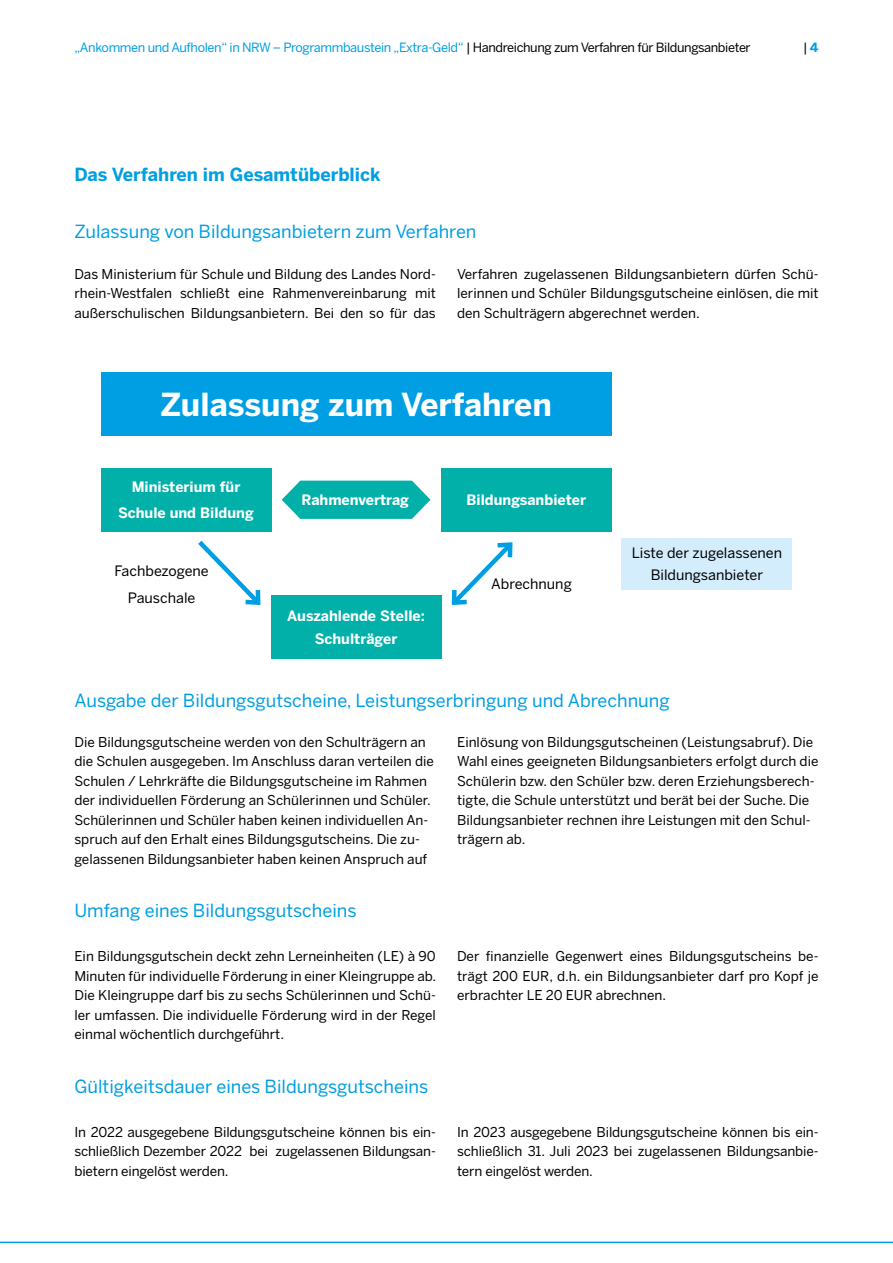
<style>
.page{position:relative;width:893px;height:1263px;background:#fff}
.page>*{position:absolute;margin:0;border:0;box-sizing:border-box;transform-origin:0 0}
.t1{font:700 31.5px "Benton Sans";color:#fff}
.t2{font:18px "Benton Sans";color:#009fe3}
.t3{font:700 18px "Benton Sans";color:#009fe3}
.t4{font:700 14.25px/26.7px "Benton Sans";color:#fff;text-align:center}
.t5{font:14.25px "Benton Sans";color:#000}
.t6{font:13.5px/19.5px "Benton Sans";color:#000;text-align:justify}
.t7{font:12.75px "Benton Sans";letter-spacing:-.03em;color:#009fe3}
.t8{font:12.75px "Benton Sans";color:#000}
.s1{color:#000}
.s2{font-weight:700;color:#009fe3}
</style>
<div class="page">
<hr style="left:0;top:1241px;width:893px;height:2px;background:#009fe3">
<div style="left:101px;top:372px;width:510px;height:64px;background:#009fe3"></div>
<div style="left:101px;top:468px;width:170px;height:64px;background:#00b0a9"></div>
<div style="left:441px;top:468px;width:170px;height:64px;background:#00b0a9"></div>
<div style="left:271px;top:595px;width:170px;height:64px;background:#00b0a9"></div>
<svg style="left:282px;top:481px;width:149px;height:38px;background:#20bab3"></svg>
<svg style="left:451px;top:542px;width:62px;height:63px"></svg>
<svg style="left:198px;top:540px;width:63px;height:65px"></svg>
<div style="left:622px;top:538px;width:170px;height:51px;background:#d4edfc"></div>
<p class="t7" style="left:74px;top:40px;width:678px">„Ankommen und Aufholen“ in NRW – Programmbaustein „Extra-Geld“ <span class="s1">| Handreichung zum Verfahren für Bildungsanbieter</span></p>
<p class="t8" style="left:803px;top:40px;width:17px">| <span class="s2">4</span></p>
<h2 class="t3" style="left:74px;top:163px;width:308px">Das Verfahren im Gesamtüberblick</h2>
<h2 class="t2" style="left:74px;top:221px;width:404px">Zulassung von Bildungsanbietern zum Verfahren</h2>
<p class="t6" style="left:74px;top:264px;width:363px">Das Ministerium für Schule und Bildung des Landes Nord&shy;rhein-Westfalen schließt eine Rahmenvereinbarung mit außerschulischen Bildungsanbietern. Bei den so für das</p>
<p class="t6" style="left:457px;top:264px;width:363px">Verfahren zugelassenen Bildungsanbietern dürfen Schü&shy;lerinnen und Schüler Bildungsgutscheine einlösen, die mit den Schulträgern abgerechnet werden.</p>
<h1 class="t1" style="left:160px;top:385px;width:393px">Zulassung zum Verfahren</h1>
<p class="t4" style="left:118px;top:473px;width:137px">Ministerium für<br>Schule und Bildung</p>
<p class="t4" style="left:301px;top:486px;width:109px">Rahmenvertrag</p>
<p class="t4" style="left:466px;top:486px;width:121px">Bildungsanbieter</p>
<p class="t5" style="left:632px;top:544px;width:152px">Liste der zugelassenen</p>
<p class="t5" style="left:115px;top:563px;width:96px">Fachbezogene</p>
<p class="t5" style="left:651px;top:566px;width:114px">Bildungsanbieter</p>
<p class="t5" style="left:128px;top:589px;width:69px">Pauschale</p>
<p class="t5" style="left:491px;top:575px;width:82px">Abrechnung</p>
<p class="t4" style="left:287px;top:605px;width:139px;line-height:22.5px">Auszahlende Stelle:<br>Schulträger</p>
<h2 class="t2" style="left:74px;top:690px;width:597px">Ausgabe der Bildungsgutscheine, Leistungserbringung und Abrechnung</h2>
<p class="t6" style="left:74px;top:732px;width:361px;text-align:left">Die Bildungsgutscheine werden von den Schulträgern an die Schulen ausgegeben. Im Anschluss daran verteilen die Schulen / Lehrkräfte die Bildungsgutscheine im Rahmen der individuellen Förderung an Schülerinnen und Schüler.<br>Schülerinnen und Schüler haben keinen individuellen An&shy;spruch auf den Erhalt eines Bildungsgutscheins. Die zu&shy;gelassenen Bildungsanbieter haben keinen Anspruch auf</p>
<p class="t6" style="left:457px;top:732px;width:363px;text-align:left">Einlösung von Bildungsgutscheinen (Leistungsabruf). Die Wahl eines geeigneten Bildungsanbieters erfolgt durch die Schülerin bzw. den Schüler bzw. deren Erziehungsberech&shy;tigte, die Schule unterstützt und berät bei der Suche. Die Bildungsanbieter rechnen ihre Leistungen mit den Schul&shy;trägern ab.</p>
<h2 class="t2" style="left:74px;top:900px;width:284px">Umfang eines Bildungsgutscheins</h2>
<p class="t6" style="left:74px;top:946px;width:363px">Ein Bildungsgutschein deckt zehn Lerneinheiten (LE) à 90<br>Minuten für individuelle Förderung in einer Kleingruppe ab.<br>Die Kleingruppe darf bis zu sechs Schülerinnen und Schü&shy;ler umfassen. Die individuelle Förderung wird in der Regel einmal wöchentlich durchgeführt.</p>
<p class="t6" style="left:457px;top:946px;width:363px">Der finanzielle Gegenwert eines Bildungsgutscheins be&shy;trägt 200 EUR, d.h. ein Bildungsanbieter darf pro Kopf je erbrachter LE 20 EUR abrechnen.</p>
<h2 class="t2" style="left:74px;top:1075px;width:355px">Gültigkeitsdauer eines Bildungsgutscheins</h2>
<p class="t6" style="left:74px;top:1122px;width:363px">In 2022 ausgegebene Bildungsgutscheine können bis ein&shy;schließlich Dezember 2022 bei zugelassenen Bildungsan&shy;bietern eingelöst werden.</p>
<p class="t6" style="left:457px;top:1122px;width:363px">In 2023 ausgegebene Bildungsgutscheine können bis ein&shy;schließlich 31. Juli 2023 bei zugelassenen Bildungsanbie&shy;tern eingelöst werden.</p>
</div>
